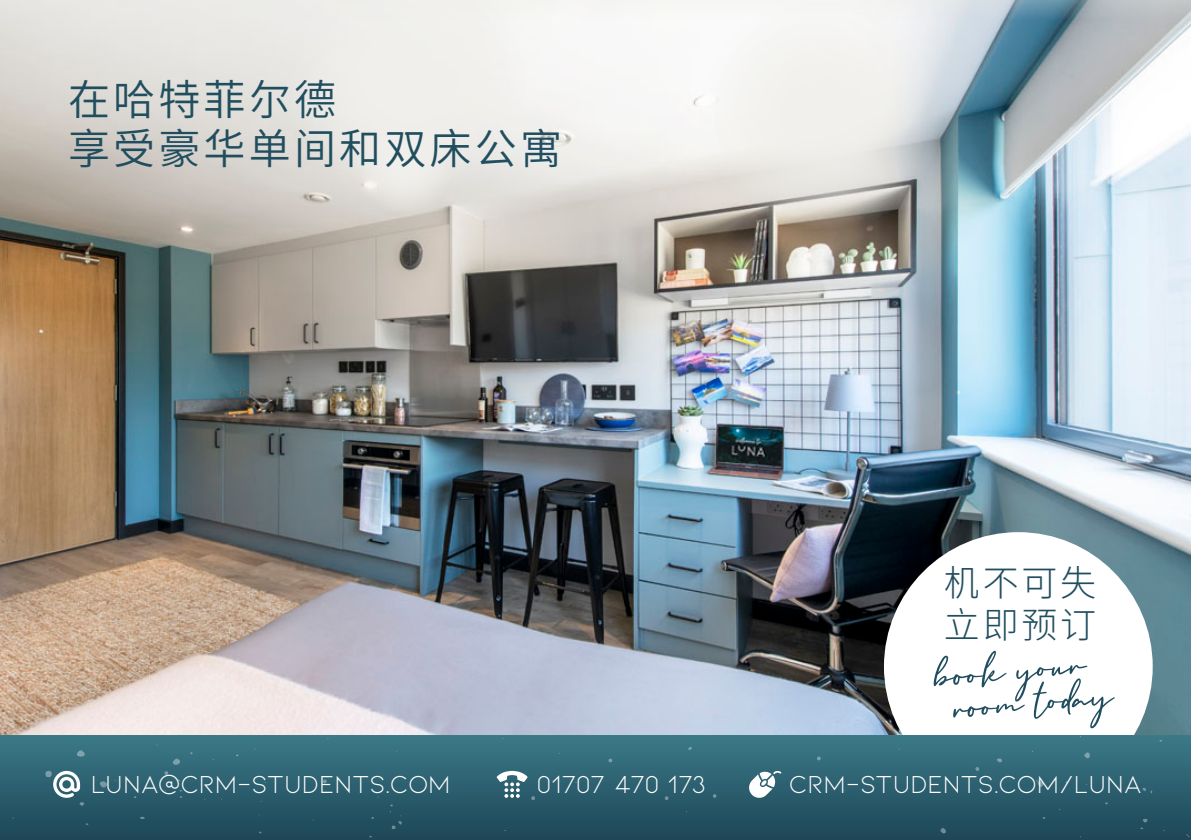
<style>
.page{position:relative;width:1191px;height:840px;background:#fff}
.page>*{position:absolute;margin:0;border:0;box-sizing:border-box;transform-origin:0 0}
.t1{font:54.8px "England Signature";color:#214e5f}
.t2{font:42px/49px "Source Han Sans CN";letter-spacing:.075em;color:#214e5f}
.t3{font:300 36px/42px "Source Han Sans CN";letter-spacing:.075em;color:#214e5f}
.t4{font:26px "Kiona";color:#fff}
.t5{font:26px "Kiona";letter-spacing:-.03em;color:#fff}
</style>
<div class="page">
<img style="left:0;top:0;width:1191px;height:735px">
<div style="left:884px;top:532px;width:268px;height:268px;background:#fff;border-radius:50%"></div>
<svg style="left:283px;top:0;width:14px;height:199px;background:#e3e1dd"></svg>
<svg style="left:297px;top:0;width:228px;height:199px;background:#ecebe7"></svg>
<svg style="left:700px;top:1px;width:228px;height:229px;fill:#f7f7f5"></svg>
<svg style="left:714px;top:1px;width:228px;height:229px;fill:#f1f0ec"></svg>
<div style="left:352px;top:115px;width:98px;height:99px;background:linear-gradient(to bottom,#f1f1ed,#d9d4cf);border-radius:50%"></div>
<div style="left:358px;top:115px;width:98px;height:99px;background:#f1f0ec;border-radius:50%"></div>
<div style="left:0;top:735px;width:1191px;height:104px;background:linear-gradient(to bottom,#3b7988,#1e4758)"></div>
<svg style="left:77px;top:749px;width:8px;height:7px"></svg>
<svg style="left:99px;top:780px;width:8px;height:7px"></svg>
<svg style="left:173px;top:758px;width:7px;height:6px"></svg>
<svg style="left:1084px;top:751px;width:5px;height:7px"></svg>
<svg style="left:940px;top:827px;width:6px;height:6px"></svg>
<svg style="left:996px;top:757px;width:6px;height:5px"></svg>
<svg style="left:975px;top:766px;width:4px;height:4px"></svg>
<svg style="left:608px;top:758px;width:4px;height:3px"></svg>
<svg style="left:816px;top:756px;width:5px;height:4px"></svg>
<svg style="left:164px;top:770px;width:4px;height:4px"></svg>
<svg style="left:323px;top:778px;width:4px;height:5px"></svg>
<svg style="left:712px;top:793px;width:4px;height:4px"></svg>
<svg style="left:664px;top:795px;width:4px;height:4px"></svg>
<svg style="left:688px;top:746px;width:3px;height:4px"></svg>
<svg style="left:1142px;top:787px;width:10px;height:6px"></svg>
<svg style="left:1140px;top:818px;width:7px;height:10px"></svg>
<svg style="left:179px;top:789px;width:4px;height:8px"></svg>
<svg style="left:390px;top:803px;width:12px;height:25px"></svg>
<svg style="left:1036px;top:779px;width:8px;height:7px"></svg>
<svg style="left:748px;top:769px;width:33px;height:29px"></svg>
<svg style="left:497px;top:770px;width:38px;height:29px"></svg>
<svg style="left:45px;top:770px;width:39px;height:35px"></svg>
<h2 class="t2" style="left:68px;top:76px;width:495px">在哈特菲尔德<br>享受豪华单间和双床公寓</h2>
<h3 class="t3" style="left:944px;top:562px;width:154px">机不可失立即预订</h3>
<h1 class="t1" style="left:928px;top:643px;width:153px;rotate:-5deg">boo k your</h1>
<h1 class="t1" style="left:947px;top:675px;width:162px;rotate:-5deg">roo m today</h1>
<p class="t4" style="left:91px;top:769px;width:361px">LUNA@CRM-STUDENTS.COM</p>
<p class="t5" style="left:536px;top:769px;width:171px">01707 470 173</p>
<p class="t4" style="left:789px;top:769px;width:354px">CRM-STUDENTS.COM/LUNA</p>
</div>
